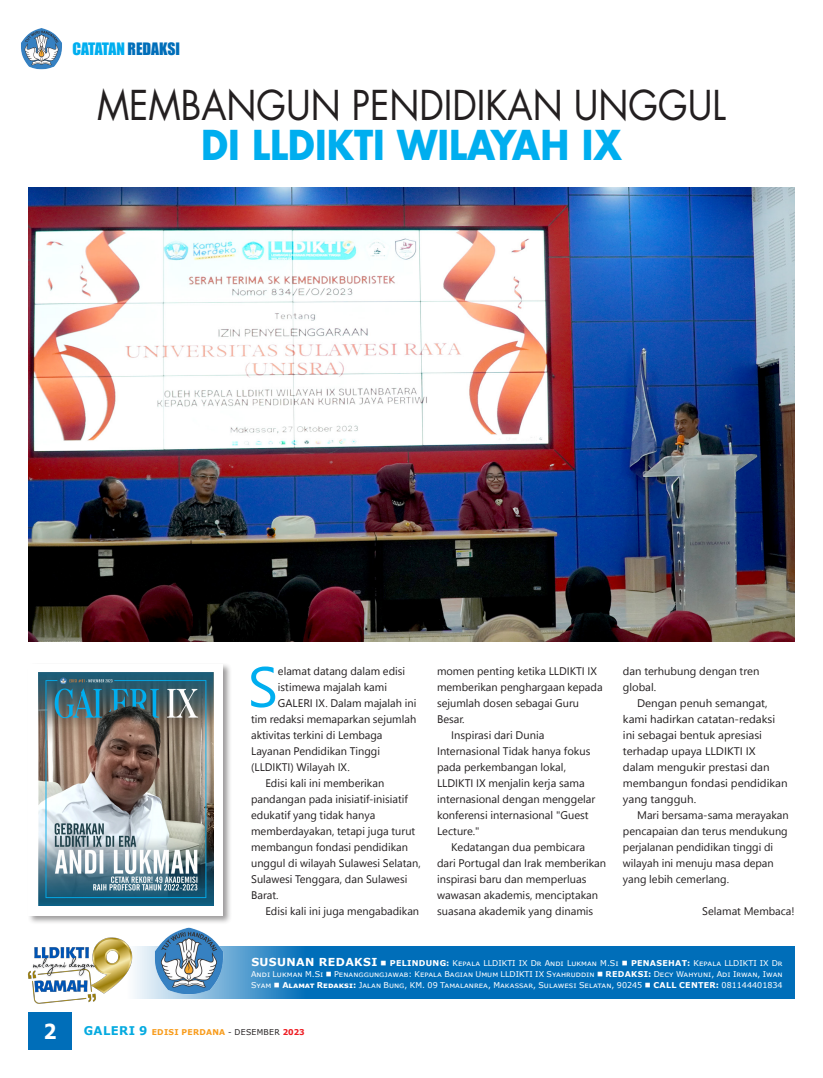
<style>
.page{position:relative;width:823px;height:1078px;background:#fff}
.page>*{position:absolute;margin:0;border:0;box-sizing:border-box;transform-origin:0 0}
.Body_text{font:56.7px "Leelawadee UI";color:#00aeef}
.JUDUL_HL_6{font:40px "Futura";color:#231f20;scale:.9 1}
.JUDUL_HL_6-2{font:700 40px "Futura";color:#00aeef;scale:.9 1}
.naskah{font:700 20.7px "Verdana";color:#fff;scale:.9 1}
.Body_text-2{font:15.7px "Impact";color:#00aeef}
.Body_text-3{font:11px/16px "Leelawadee UI";color:#231f20}
.Body_text-4{font:11px/16px "Leelawadee UI";color:#231f20;scale:1.05 1}
.Body_text-5{font:8px/11px "Verdana";color:#fff;text-align:justify}
.t1{font:700 8px "Verdana";letter-spacing:.035em;color:#f89c1c}
.s1{color:#006eb9}
.s2{font-weight:700;font-size:11px}
.s3{font-weight:700}
.s4{font-size:12px;color:#05aae0}
.s5{font-weight:400;color:#231f20}
.s6{color:#ee1d23}
</style>
<div class="page">
<div style="left:27px;top:662px;width:205px;height:262px;background:#231f20;opacity:.45"></div>
<div style="left:28px;top:664px;width:195px;height:250px;background:#fff"></div>
<img style="left:38px;top:672px;width:175px;height:233px">
<div style="left:28px;top:1011px;width:44px;height:38px;background:#006eb9"></div>
<img style="left:21px;top:28px;width:41px;height:42px">
<svg style="left:134px;top:946px;width:660px;height:52px;background:#0e76bc"></svg>
<img style="left:150px;top:927px;width:77px;height:69px">
<img style="left:28px;top:187px;width:766px;height:454px">
<img style="left:27px;top:937px;width:106px;height:67px">
<p class="Body_text-2" style="left:72px;top:37px;width:109px">CATATAN <span class="s1">REDAKSI</span></p>
<p class="JUDUL_HL_6" style="left:97px;top:78px;width:700px">MEMBANGUN PENDIDIKAN UNGGUL</p>
<p class="JUDUL_HL_6-2" style="left:201px;top:117px;width:468px">DI LLDIKTI WILAYAH IX</p>
<p class="Body_text" style="left:248px;top:647px;width:32px">S</p>
<p class="Body_text-3" style="left:278px;top:662px;width:129px">elamat datang dalam edisi</p>
<p class="Body_text-3" style="left:278px;top:678px;width:110px">istimewa majalah kami</p>
<p class="Body_text-3" style="left:278px;top:694px;width:140px">GALERI IX. Dalam majalah ini</p>
<p class="Body_text-3" style="left:251px;top:710px;width:166px">tim redaksi memaparkan sejumlah</p>
<p class="Body_text-3" style="left:251px;top:726px;width:133px">aktivitas terkini di Lembaga</p>
<p class="Body_text-3" style="left:251px;top:742px;width:130px">Layanan Pendidikan Tinggi</p>
<p class="Body_text-3" style="left:251px;top:758px;width:100px">(LLDIKTI) Wilayah IX.</p>
<p class="Body_text-3" style="left:251px;top:774px;width:171px;text-indent:14px">Edisi kali ini memberikan pandangan pada inisiatif-inisiatif edukatif yang tidak hanya memberdayakan, tetapi juga turut membangun fondasi pendidikan unggul di wilayah Sulawesi Selatan,<br>Sulawesi Tenggara, dan Sulawesi<br>Barat.</p>
<p class="Body_text-3" style="left:265px;top:902px;width:155px">Edisi kali ini juga mengabadikan</p>
<p class="Body_text-3" style="left:437px;top:662px;width:167px">momen penting ketika LLDIKTI IX memberikan penghargaan kepada sejumlah dosen sebagai Guru<br>Besar.</p>
<p class="Body_text-3" style="left:437px;top:726px;width:160px;text-indent:14px">Inspirasi dari Dunia<br>Internasional Tidak hanya fokus pada perkembangan lokal,<br>LLDIKTI IX menjalin kerja sama internasional dengan menggelar konferensi internasional "Guest<br>Lecture."</p>
<p class="Body_text-3" style="left:437px;top:838px;width:170px;text-indent:14px">Kedatangan dua pembicara dari Portugal dan Irak memberikan inspirasi baru dan memperluas wawasan akademis, menciptakan suasana akademik yang dinamis</p>
<p class="Body_text-3" style="left:622px;top:662px;width:138px">dan terhubung dengan tren global.</p>
<p class="Body_text-4" style="left:622px;top:694px;width:158px;text-indent:14px">Dengan penuh semangat, kami hadirkan catatan-redaksi ini sebagai bentuk apresiasi terhadap upaya LLDIKTI IX dalam mengukir prestasi dan membangun fondasi pendidikan yang tangguh.</p>
<p class="Body_text-3" style="left:622px;top:806px;width:167px;text-indent:14px">Mari bersama-sama merayakan pencapaian dan terus mendukung perjalanan pendidikan tinggi di wilayah ini menuju masa depan yang lebih cemerlang.</p>
<p class="Body_text-3" style="left:702px;top:902px;width:94px">Selamat Membaca!</p>
<p class="Body_text-5" style="left:251px;top:956px;width:532px"><span class="s2">SUSUNAN REDAKSI</span> ■ <span class="s3">PELINDUNG:</span> Kepala LLDIKTI IX Dr Andi Lukman M.Si ■ <span class="s3">PENASEHAT:</span> Kepala LLDIKTI IX Dr Andi Lukman M.Si ■ Penanggungjawab: Kepala Bagian Umum LLDIKTI IX Syahruddin ■ <span class="s3">REDAKSI:</span> Decy Wahyuni, Adi Irwan, Iwan Syam ■ <span class="s3">Alamat Redaksi:</span> Jalan Bung, KM. 09 Tamalanrea, Makassar, Sulawesi Selatan, 90245 ■ <span class="s3">CALL CENTER:</span> 081144401834</p>
<p class="naskah" style="left:44px;top:1016px;width:16px">2</p>
<p class="t1" style="left:84px;top:1026px;width:222px"><span class="s4">GALERI 9</span> EDISI PERDANA <span class="s5">- DESEMBER</span> <span class="s6">2023</span></p>
</div>
